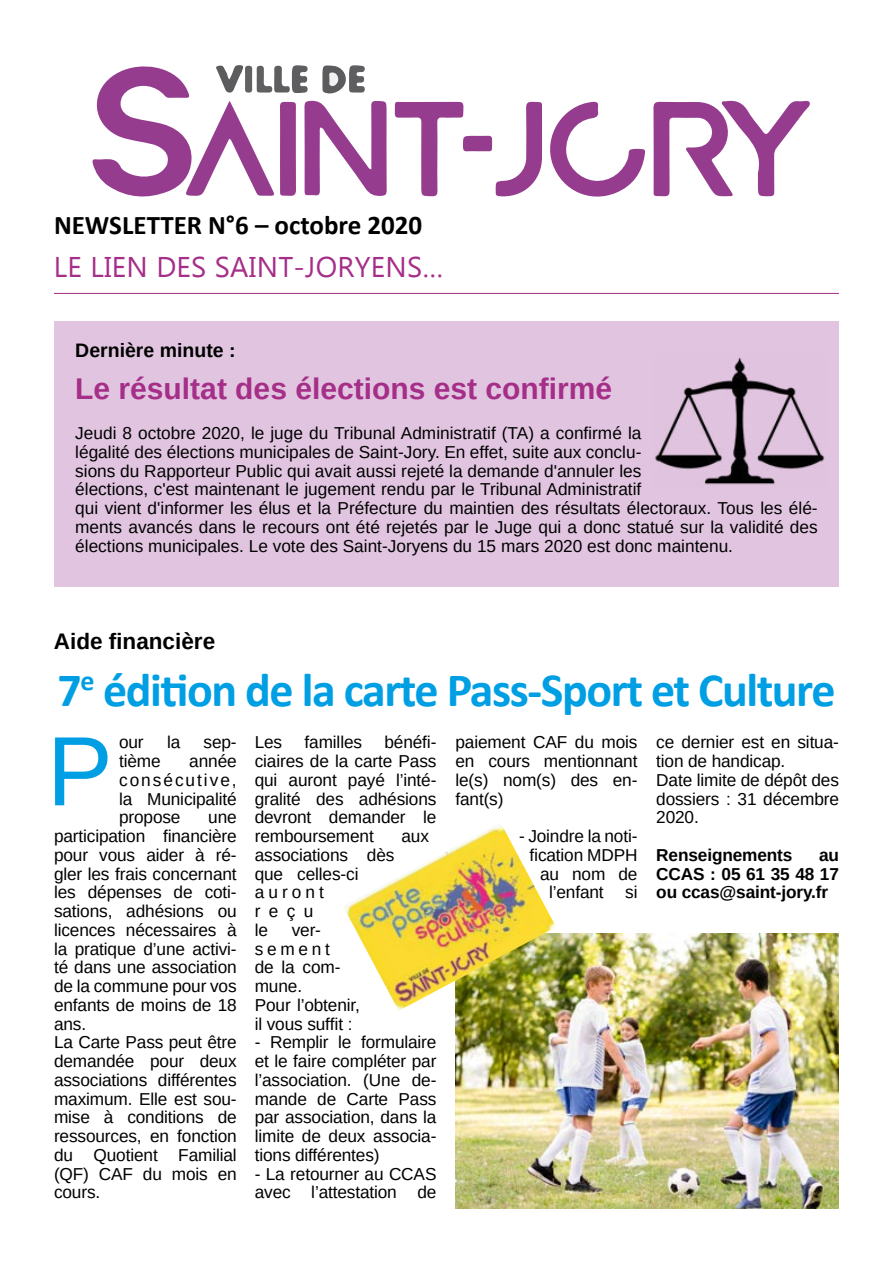
<style>
.page{position:relative;width:893px;height:1263px;background:#fff}
.page>*{position:absolute;margin:0;border:0;box-sizing:border-box;transform-origin:0 0}
.t1{font:98.55px "Arimo";color:#009fe3}
.t2{font:700 48px "Calibri";letter-spacing:-.03em;color:#009fe3}
.t3{font:700 30px "Arimo";color:#a52e88}
.t4{font:28.5px "Gadugi";letter-spacing:.01em;color:#a52e88}
.t5{font:700 27px "Calibri";color:#000}
.t6{font:700 22.5px "Arimo";color:#000}
.t7{font:700 19.5px "Arimo";color:#000}
.t8{font:17.25px/18.8px "Arimo";letter-spacing:-.01em;color:#000}
.t9{font:700 17.25px/18.8px "Arimo";letter-spacing:-.01em;color:#000;text-align:justify}
</style>
<div class="page">
<svg style="left:653px;top:100px;width:157px;height:97px"></svg>
<svg style="left:394px;top:101px;width:251px;height:96px"></svg>
<svg style="left:92px;top:65px;width:295px;height:132px"></svg>
<hr style="left:54px;top:293px;width:785px;height:1px;background:#a52e88">
<img style="left:456px;top:933px;width:383px;height:276px">
<img style="left:344px;top:826px;width:212px;height:185px">
<div style="left:54px;top:322px;width:785px;height:265px;background:#e1c5e0"></div>
<img style="left:655px;top:357px;width:170px;height:128px">
<h3 class="t5" style="left:54px;top:206px;width:370px">NEWSLETTER N°6 – octobre 2020</h3>
<h3 class="t4" style="left:54px;top:250px;width:391px">LE LIEN DES SAINT-JORYENS…</h3>
<p class="t7" style="left:75px;top:337px;width:162px">Dernière minute :</p>
<h3 class="t3" style="left:75px;top:368px;width:538px">Le résultat des élections est confirmé</h3>
<p class="t8" style="left:75px;top:424px;width:744px">Jeudi 8 octobre 2020, le juge du Tribunal Administratif (TA) a confirmé la<br>légalité des élections municipales de Saint-Jory. En effet, suite aux conclu-<br>sions du Rapporteur Public qui avait aussi rejeté la demande d'annuler les<br>élections, c'est maintenant le jugement rendu par le Tribunal Administratif<br>qui vient d'informer les élus et la Préfecture du maintien des résultats électoraux. Tous les élé&shy;ments avancés dans le recours ont été rejetés par le Juge qui a donc statué sur la validité des élections municipales. Le vote des Saint-Joryens du 15 mars 2020 est donc maintenu.</p>
<h3 class="t6" style="left:54px;top:626px;width:163px">Aide financière</h3>
<h2 class="t2" style="left:57px;top:656px;width:779px">7<sup>e</sup> édition de la carte Pass-Sport et Culture</h2>
<p class="t8" style="left:119px;top:733px;width:26px">our</p>
<p class="t8" style="left:167px;top:733px;width:15px">la</p>
<p class="t8" style="left:204px;top:733px;width:35px">sep-</p>
<p class="t8" style="left:119px;top:752px;width:43px">tième</p>
<h1 class="t1" style="left:47px;top:709px;width:67px">P</h1>
<p class="t8" style="left:119px;top:752px;width:119px;text-align:justify;text-indent:70px">année consécutive, la Municipalité propose</p>
<p class="t8" style="left:54px;top:808px;width:184px;text-indent:154px">une participation financière pour vous aider à ré&shy;gler les frais concernant les dépenses de coti&shy;sations, adhésions ou licences nécessaires à la pratique d’une activi&shy;té dans une association de la commune pour vos enfants de moins de 18 ans.<br>La Carte Pass peut être demandée pour deux associations différentes maximum. Elle est sou&shy;mise à conditions de ressources, en fonction du Quotient Familial (QF) CAF du mois en cours.</p>
<p class="t8" style="left:255px;top:733px;width:183px;text-align:justify;text-indent:130px">bénéfi&shy;ciaires de la carte Pass qui auront payé l’inté&shy;gralité des adhésions devront demander le remboursement</p>
<p class="t8" style="left:255px;top:733px;width:29px">Les</p>
<p class="t8" style="left:305px;top:733px;width:59px">familles</p>
<p class="t8" style="left:401px;top:827px;width:29px">aux</p>
<p class="t8" style="left:255px;top:845px;width:141px">associations dès que celles-ci auront<br>reçu<br>le</p>
<p class="t8" style="left:255px;top:920px;width:107px;text-indent:37px">ver&shy;sement<br>de la com&shy;mune.<br>Pour l’obtenir, il vous suffit :</p>
<p class="t8" style="left:255px;top:1033px;width:183px;text-align:justify">- Remplir le formulaire et le faire compléter par l’association. (Une de&shy;mande de Carte Pass par association, dans la limite de deux associa&shy;tions différentes)</p>
<p class="t8" style="left:255px;top:1164px;width:183px">- La retourner au CCAS avec l’attestation de</p>
<p class="t8" style="left:455px;top:733px;width:184px;text-align:justify">paiement CAF du mois en cours mentionnant le(s) nom(s) des en&shy;fant(s)</p>
<p class="t8" style="left:519px;top:827px;width:120px;text-align:right">- Joindre la noti&shy;fication MDPH au nom de l’enfant si</p>
<p class="t8" style="left:656px;top:733px;width:184px">ce dernier est en situa&shy;tion de handicap.<br>Date limite de dépôt des dossiers : 31 décembre<br>2020.</p>
<p class="t9" style="left:656px;top:846px;width:138px">Renseignements</p>
<p class="t9" style="left:656px;top:846px;width:184px;text-indent:163px">au CCAS : 05 61 35 48 17 ou ccas@saint-jory.fr</p>
</div>
